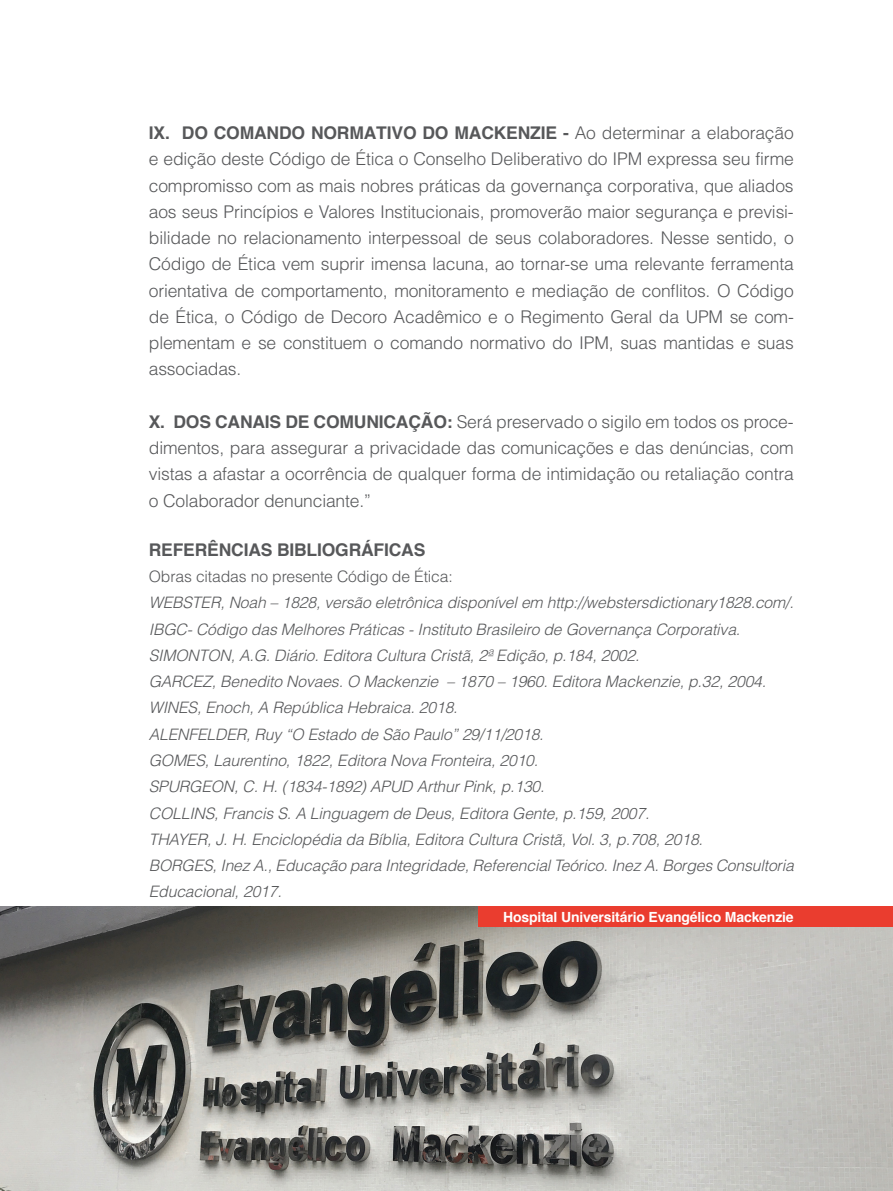
<style>
.page{position:relative;width:893px;height:1191px;background:#fff}
.page>*{position:absolute;margin:0;border:0;box-sizing:border-box;transform-origin:0 0}
.t1{font:300 17.5px/26.2px "Helvetica";letter-spacing:-.01em;color:#57585a;text-align:justify}
.t2{font:700 17.5px "Helvetica";letter-spacing:-.01em;color:#57585a}
.t3{font:italic 300 15.75px/26.2px "Helvetica";letter-spacing:-.01em;color:#57585a}
.t4{font:300 15.75px "Helvetica";letter-spacing:-.01em;color:#57585a}
.t5{font:700 14px "Helvetica";letter-spacing:-.01em;color:#fff}
.s1{font-weight:700}
</style>
<div class="page">
<img style="left:0;top:906px;width:893px;height:285px">
<div style="left:478px;top:906px;width:415px;height:21px;background:#ea3d2f"></div>
<p class="t1" style="left:149px;top:119px;width:646px"><span class="s1">IX. DO COMANDO NORMATIVO DO MACKENZIE -</span> Ao determinar a elaboração e edição deste Código de Ética o Conselho Deliberativo do IPM expressa seu firme compromisso com as mais nobres práticas da governança corporativa, que aliados aos seus Princípios e Valores Institucionais, promoverão maior segurança e previsi&shy;bilidade no relacionamento interpessoal de seus colaboradores. Nesse sentido, o Código de Ética vem suprir imensa lacuna, ao tornar-se uma relevante ferramenta orientativa de comportamento, monitoramento e mediação de conflitos. O Código de Ética, o Código de Decoro Acadêmico e o Regimento Geral da UPM se com&shy;plementam e se constituem o comando normativo do IPM, suas mantidas e suas associadas.</p>
<p class="t1" style="left:149px;top:408px;width:646px"><span class="s1">X. DOS CANAIS DE COMUNICAÇÃO:</span> Será preservado o sigilo em todos os proce&shy;dimentos, para assegurar a privacidade das comunicações e das denúncias, com vistas a afastar a ocorrência de qualquer forma de intimidação ou retaliação contra o Colaborador denunciante.”</p>
<p class="t2" style="left:149px;top:538px;width:278px">REFERÊNCIAS BIBLIOGRÁFICAS</p>
<p class="t4" style="left:149px;top:567px;width:305px">Obras citadas no presente Código de Ética:</p>
<p class="t3" style="left:149px;top:589px;width:646px">WEBSTER, Noah – 1828, versão eletrônica disponível em http://webstersdictionary1828.com/.<br>IBGC- Código das Melhores Práticas - Instituto Brasileiro de Governança Corporativa.<br>SIMONTON, A.G. Diário. Editora Cultura Cristã, 2ª Edição, p.184, 2002.<br>GARCEZ, Benedito Novaes. O Mackenzie – 1870 – 1960. Editora Mackenzie, p.32, 2004.<br>WINES, Enoch, A República Hebraica. 2018.<br>ALENFELDER, Ruy “O Estado de São Paulo” 29/11/2018.<br>GOMES, Laurentino, 1822, Editora Nova Fronteira, 2010.<br>SPURGEON, C. H. (1834-1892) APUD Arthur Pink, p.130.<br>COLLINS, Francis S. A Linguagem de Deus, Editora Gente, p.159, 2007.<br>THAYER, J. H. Enciclopédia da Bíblia, Editora Cultura Cristã, Vol. 3, p.708, 2018.<br>BORGES, Inez A., Educação para Integridade, Referencial Teórico. Inez A. Borges Consultoria Educacional, 2017.</p>
<p class="t5" style="left:503px;top:908px;width:292px">Hospital Universitário Evangélico Mackenzie</p>
</div>
